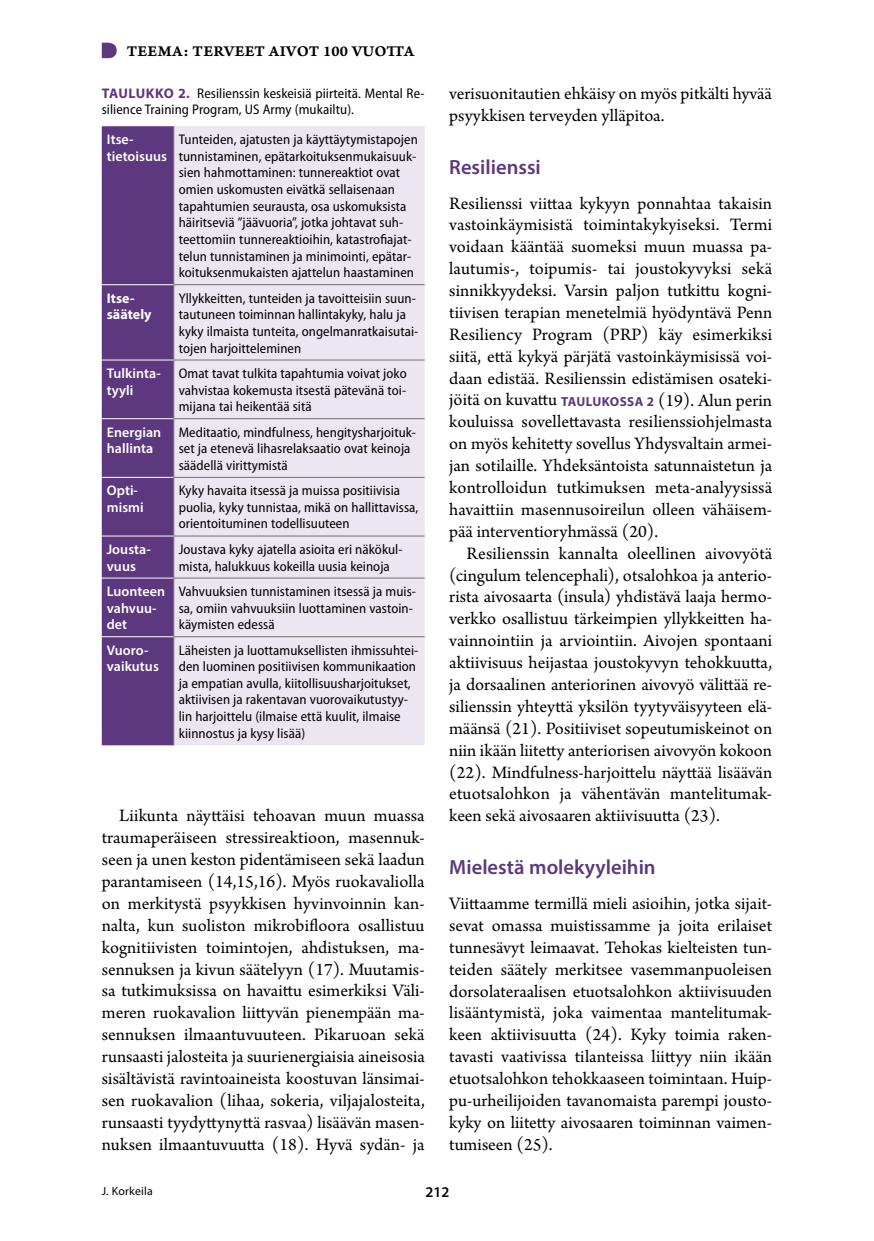
<style>
.page{position:relative;width:874px;height:1241px;background:#fff}
.page>*{position:absolute;margin:0;border:0;box-sizing:border-box;transform-origin:0 0}
.t1{font:600 20.65px "Myriad Pro";color:#5e387e}
.t2{font:18.38px/21.9px "Arno Pro";color:#000;text-align:justify}
.t3{font:15.75px "Arno Pro Smbd Caption";letter-spacing:.015em;color:#000}
.t4{font:600 14.88px "Myriad Pro";color:#000}
.t5{font:semi-condensed 14px/16.6px "Myriad Pro";letter-spacing:.005em;color:#000}
.t6{font:600 14px/16.6px "Myriad Pro";letter-spacing:.005em;color:#fff}
.t7{font:700 14px/16.6px "Myriad Pro";letter-spacing:.005em;color:#fff}
.t8{font:11.9px "Myriad Pro";letter-spacing:.02em;color:#000}
.s1{font-weight:700;font-stretch:normal;color:#5e387e}
.s2{font-family:"Myriad Pro";font-weight:700;font-size:13.12px;color:#5e387e}
</style>
<div class="page">
<div style="left:102px;top:126px;width:71px;height:619px;background:#5e387e"></div>
<div style="left:174px;top:126px;width:250px;height:619px;background:#ebe6f0"></div>
<hr style="left:173px;top:284px;width:251px;height:1px;background:#716f6d">
<hr style="left:173px;top:359px;width:251px;height:1px;background:#716f6d">
<hr style="left:173px;top:418px;width:251px;height:1px;background:#716f6d">
<hr style="left:173px;top:477px;width:251px;height:1px;background:#716f6d">
<hr style="left:173px;top:535px;width:251px;height:1px;background:#716f6d">
<hr style="left:173px;top:577px;width:251px;height:1px;background:#716f6d">
<hr style="left:173px;top:636px;width:251px;height:1px;background:#716f6d">
<hr style="left:173px;top:126px;width:1px;height:158px;background:#716f6d">
<hr style="left:173px;top:285px;width:1px;height:74px;background:#716f6d">
<hr style="left:173px;top:360px;width:1px;height:58px;background:#716f6d">
<hr style="left:173px;top:419px;width:1px;height:58px;background:#716f6d">
<hr style="left:173px;top:477px;width:1px;height:58px;background:#716f6d">
<hr style="left:173px;top:536px;width:1px;height:41px;background:#716f6d">
<hr style="left:173px;top:578px;width:1px;height:58px;background:#716f6d">
<hr style="left:173px;top:637px;width:1px;height:108px;background:#716f6d">
<hr style="left:102px;top:284px;width:71px;height:1px;background:#fff">
<hr style="left:102px;top:359px;width:71px;height:1px;background:#fff">
<hr style="left:102px;top:418px;width:71px;height:1px;background:#fff">
<hr style="left:102px;top:477px;width:71px;height:1px;background:#fff">
<hr style="left:102px;top:535px;width:71px;height:1px;background:#fff">
<hr style="left:102px;top:577px;width:71px;height:1px;background:#fff">
<hr style="left:102px;top:636px;width:71px;height:1px;background:#fff">
<svg style="left:102px;top:43px;width:15px;height:15px"></svg>
<p class="t3" style="left:127px;top:41px;width:289px">TEEMA: TERVEET AIVOT 100 VUOTTA</p>
<p class="t5" style="left:102px;top:84px;width:324px"><span class="s1">TAULUKKO 2.</span> Resilienssin keskeisiä piirteitä. Mental Re&shy;silience Training Program, US Army (mukailtu).</p>
<p class="t6" style="left:107px;top:131px;width:62px">Itse&shy;tietoisuus</p>
<p class="t5" style="left:179px;top:131px;width:240px">Tunteiden, ajatusten ja käyttäytymistapojen tunnistaminen, epätarkoituksenmukaisuuk&shy;sien hahmottaminen: tunnereaktiot ovat omien uskomusten eivätkä sellaisenaan tapahtumien seurausta, osa uskomuksista häiritseviä ”jäävuoria”, jotka johtavat suh&shy;teettomiin tunnereaktioihin, katastrofiajat&shy;telun tunnistaminen ja minimointi, epätar&shy;koituksenmukaisten ajattelun haastaminen</p>
<p class="t7" style="left:107px;top:289px;width:46px">Itse&shy;säätely</p>
<p class="t5" style="left:179px;top:289px;width:241px">Yllykkeitten, tunteiden ja tavoitteisiin suun&shy;tautuneen toiminnan hallintakyky, halu ja kyky ilmaista tunteita, ongelmanratkaisutai&shy;tojen harjoitteleminen</p>
<p class="t6" style="left:107px;top:364px;width:56px">Tulkinta&shy;tyyli</p>
<p class="t5" style="left:179px;top:364px;width:229px;text-align:justify">Omat tavat tulkita tapahtumia voivat joko vahvistaa kokemusta itsestä pätevänä toi&shy;mijana tai heikentää sitä</p>
<p class="t6" style="left:107px;top:423px;width:56px">Energian hallinta</p>
<p class="t5" style="left:179px;top:423px;width:239px">Meditaatio, mindfulness, hengitysharjoituk&shy;set ja etenevä lihasrelaksaatio ovat keinoja säädellä virittymistä</p>
<p class="t6" style="left:107px;top:482px;width:39px">Opti&shy;mismi</p>
<p class="t5" style="left:179px;top:482px;width:241px">Kyky havaita itsessä ja muissa positiivisia puolia, kyky tunnistaa, mikä on hallittavissa, orientoituminen todellisuuteen</p>
<p class="t6" style="left:107px;top:540px;width:46px">Jousta&shy;vuus</p>
<p class="t5" style="left:179px;top:540px;width:225px">Joustava kyky ajatella asioita eri näkökul&shy;mista, halukkuus kokeilla uusia keinoja</p>
<p class="t6" style="left:107px;top:582px;width:60px">Luonteen vahvuu&shy;det</p>
<p class="t5" style="left:179px;top:582px;width:239px">Vahvuuksien tunnistaminen itsessä ja muis&shy;sa, omiin vahvuuksiin luottaminen vastoin&shy;käymisten edessä</p>
<p class="t6" style="left:107px;top:641px;width:54px">Vuoro&shy;vaikutus</p>
<p class="t5" style="left:179px;top:641px;width:241px">Läheisten ja luottamuksellisten ihmissuhtei&shy;den luominen positiivisen kommunikaation ja empatian avulla, kiitollisuusharjoitukset, aktiivisen ja rakentavan vuorovaikutustyy&shy;lin harjoittelu (ilmaise että kuulit, ilmaise kiinnostus ja kysy lisää)</p>
<p class="t2" style="left:102px;top:805px;width:324px;text-indent:17px">Liikunta näyttäisi tehoavan muun muassa traumaperäiseen stressireaktioon, masennuk&shy;seen ja unen keston pidentämiseen sekä laadun parantamiseen (14,15,16). Myös ruokavaliolla on merkitystä psyykkisen hyvinvoinnin kan&shy;nalta, kun suoliston mikrobifloora osallistuu kognitiivisten toimintojen, ahdistuksen, ma&shy;sennuksen ja kivun säätelyyn (17). Muutamis&shy;sa tutkimuksissa on havaittu esimerkiksi Väli&shy;meren ruokavalion liittyvän pienempään ma&shy;sennuksen ilmaantuvuuteen. Pikaruoan sekä runsaasti jalosteita ja suurienergiaisia aineisosia sisältävistä ravintoaineista koostuvan länsimai&shy;sen ruokavalion (lihaa, sokeria, viljajalosteita, runsaasti tyydyttynyttä rasvaa) lisäävän masen&shy;nuksen ilmaantuvuutta (18). Hyvä sydän- ja</p>
<p class="t2" style="left:449px;top:83px;width:324px">verisuonitautien ehkäisy on myös pitkälti hyvää psyykkisen terveyden ylläpitoa.</p>
<p class="t1" style="left:449px;top:153px;width:93px">Resilienssi</p>
<p class="t2" style="left:449px;top:193px;width:324px">Resilienssi viittaa kykyyn ponnahtaa takaisin vastoinkäymisistä toimintakykyiseksi. Termi voidaan kääntää suomeksi muun muassa pa&shy;lautumis-, toipumis- tai joustokyvyksi sekä sinnikkyydeksi. Varsin paljon tutkittu kogni&shy;tiivisen terapian menetelmiä hyödyntävä Penn Resiliency Program (PRP) käy esimerkiksi siitä, että kykyä pärjätä vastoinkäymisissä voi&shy;daan edistää. Resilienssin edistämisen osateki&shy;jöitä on kuvattu <span class="s2">TAULUKOSSA 2</span> (19). Alun perin kouluissa sovellettavasta resilienssiohjelmasta on myös kehitetty sovellus Yhdysvaltain armei&shy;jan sotilaille. Yhdeksäntoista satunnaistetun ja kontrolloidun tutkimuksen meta-analyysissä havaittiin masennusoireilun olleen vähäisem&shy;pää interventioryhmässä (20).</p>
<p class="t2" style="left:449px;top:543px;width:324px;text-indent:17px">Resilienssin kannalta oleellinen aivovyötä (cingulum telencephali), otsalohkoa ja anterio&shy;rista aivosaarta (insula) yhdistävä laaja hermo&shy;verkko osallistuu tärkeimpien yllykkeitten ha&shy;vainnointiin ja arviointiin. Aivojen spontaani aktiivisuus heijastaa joustokyvyn tehokkuutta, ja dorsaalinen anteriorinen aivovyö välittää re&shy;silienssin yhteyttä yksilön tyytyväisyyteen elä&shy;määnsä (21). Positiiviset sopeutumiskeinot on niin ikään liitetty anteriorisen aivovyön kokoon (22). Mindfulness-harjoittelu näyttää lisäävän etuotsalohkon ja vähentävän mantelitumak&shy;keen sekä aivosaaren aktiivisuutta (23).</p>
<p class="t1" style="left:449px;top:853px;width:208px">Mielestä molekyyleihin</p>
<p class="t2" style="left:449px;top:893px;width:324px">Viittaamme termillä mieli asioihin, jotka sijait&shy;sevat omassa muistissamme ja joita erilaiset tunnesävyt leimaavat. Tehokas kielteisten tun&shy;teiden säätely merkitsee vasemmanpuoleisen dorsolateraalisen etuotsalohkon aktiivisuuden lisääntymistä, joka vaimentaa mantelitumak&shy;keen aktiivisuutta (24). Kyky toimia raken&shy;tavasti vaativissa tilanteissa liittyy niin ikään etuotsalohkon tehokkaaseen toimintaan. Huip&shy;pu-urheilijoiden tavanomaista parempi jousto&shy;kyky on liitetty aivosaaren toiminnan vaimen&shy;tumiseen (25).</p>
<p class="t8" style="left:102px;top:1183px;width:53px">J. Korkeila</p>
<p class="t4" style="left:425px;top:1182px;width:25px">212</p>
</div>
